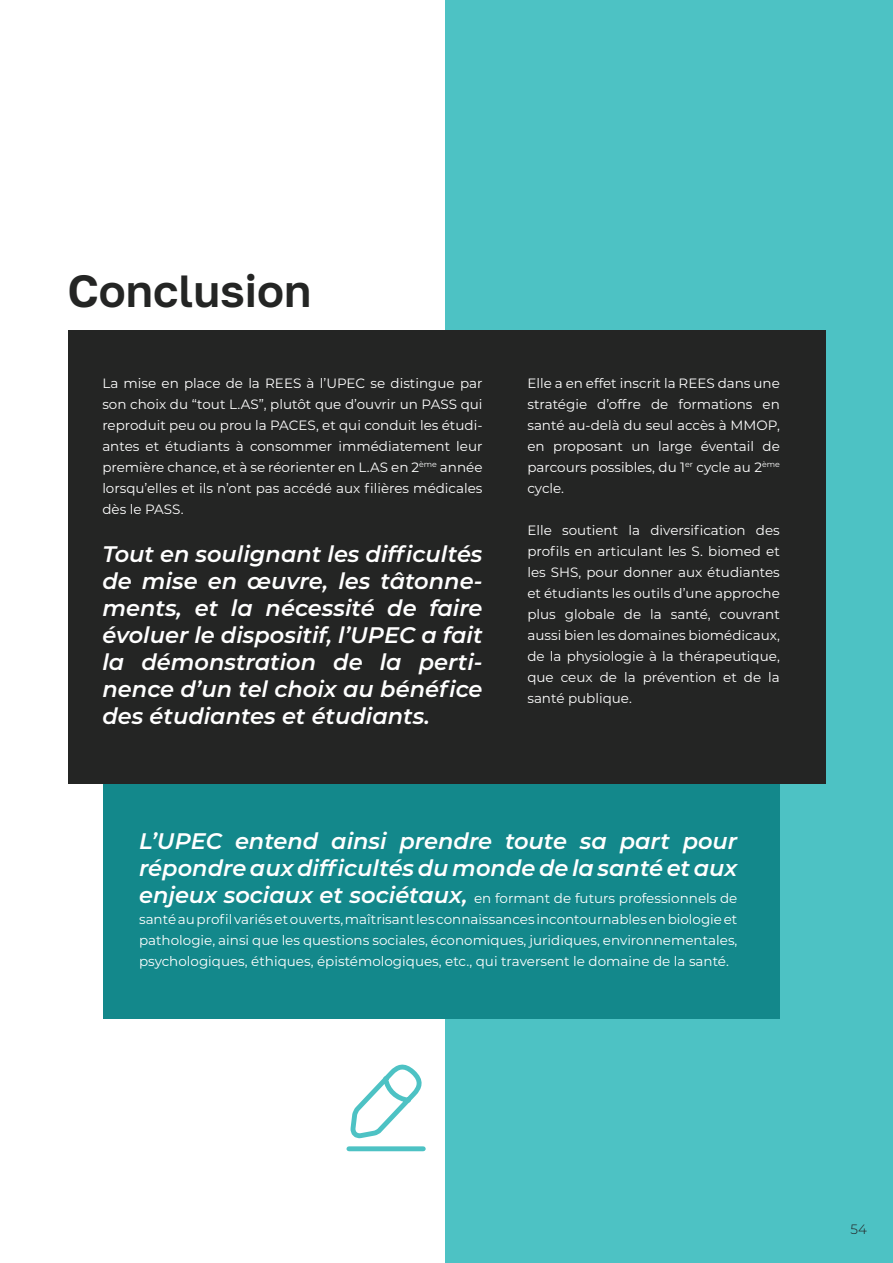
<style>
.page{position:relative;width:893px;height:1263px;background:#fff}
.page>*{position:absolute;margin:0;border:0;box-sizing:border-box;transform-origin:0 0}
.t1{font:600 45px "Golos Text";color:#242524}
.t2{font:italic 600 22.5px/27px "Montserrat";color:#fff;text-align:justify}
.t3{font:13.5px/21px "Montserrat";color:#fff;text-align:justify}
.t4{font:300 13.5px "Montserrat";color:#231f20}
.s1{font-weight:600;font-style:italic;font-size:22.5px}
</style>
<div class="page">
<div style="left:446px;top:0;width:447px;height:1263px;background:#4dc2c4"></div>
<div style="left:104px;top:760px;width:676px;height:259px;background:#13888b"></div>
<div style="left:68px;top:330px;width:757px;height:453px;background:#242524"></div>
<svg style="left:346px;top:1064px;width:80px;height:88px"></svg>
<h1 class="t1" style="left:68px;top:263px;width:245px">Conclusion</h1>
<p class="t3" style="left:102px;top:372px;width:382px">La mise en place de la REES à l’UPEC se distingue par son choix du “tout L.AS”, plutôt que d’ouvrir un PASS qui reproduit peu ou prou la PACES, et qui conduit les étudi&shy;antes et étudiants à consommer immédiatement leur première chance, et à se réorienter en L.AS en 2<sup>ème</sup> année lorsqu’elles et ils n’ont pas accédé aux filières médicales dès le PASS.</p>
<h2 class="t2" style="left:102px;top:539px;width:382px">Tout en soulignant les difficultés de mise en œuvre, les tâtonne&shy;ments, et la nécessité de faire évoluer le dispositif, l’UPEC a fait la démonstration de la perti&shy;nence d’un tel choix au bénéfice des étudiantes et étudiants.</h2>
<p class="t3" style="left:527px;top:372px;width:254px">Elle a en effet inscrit la REES dans une stratégie d’offre de formations en santé au-delà du seul accès à MMOP, en proposant un large éventail de parcours possibles, du 1<sup>er</sup> cycle au 2<sup>ème </sup>cycle.</p>
<p class="t3" style="left:527px;top:519px;width:254px">Elle soutient la diversification des profils en articulant les S. biomed et les SHS, pour donner aux étudiantes et étudiants les outils d’une approche plus globale de la santé, couvrant aussi bien les domaines biomédicaux, de la physiologie à la thérapeutique, que ceux de la prévention et de la santé publique.</p>
<h2 class="t2" style="left:139px;top:826px;width:600px">L’UPEC entend ainsi prendre toute sa part pour répondre aux difficultés du monde de la santé et aux</h2>
<p class="t3" style="left:139px;top:887px;width:600px"><span class="s1">enjeux sociaux et sociétaux,</span> en formant de futurs professionnels de santé au profil variés et ouverts, maîtrisant les connaissances incontournables en biologie et pathologie, ainsi que les questions sociales, économiques, juridiques, environnementales, psychologiques, éthiques, épistémologiques, etc., qui traversent le domaine de la santé.</p>
<p class="t4" style="left:850px;top:1220px;width:18px">54</p>
</div>
